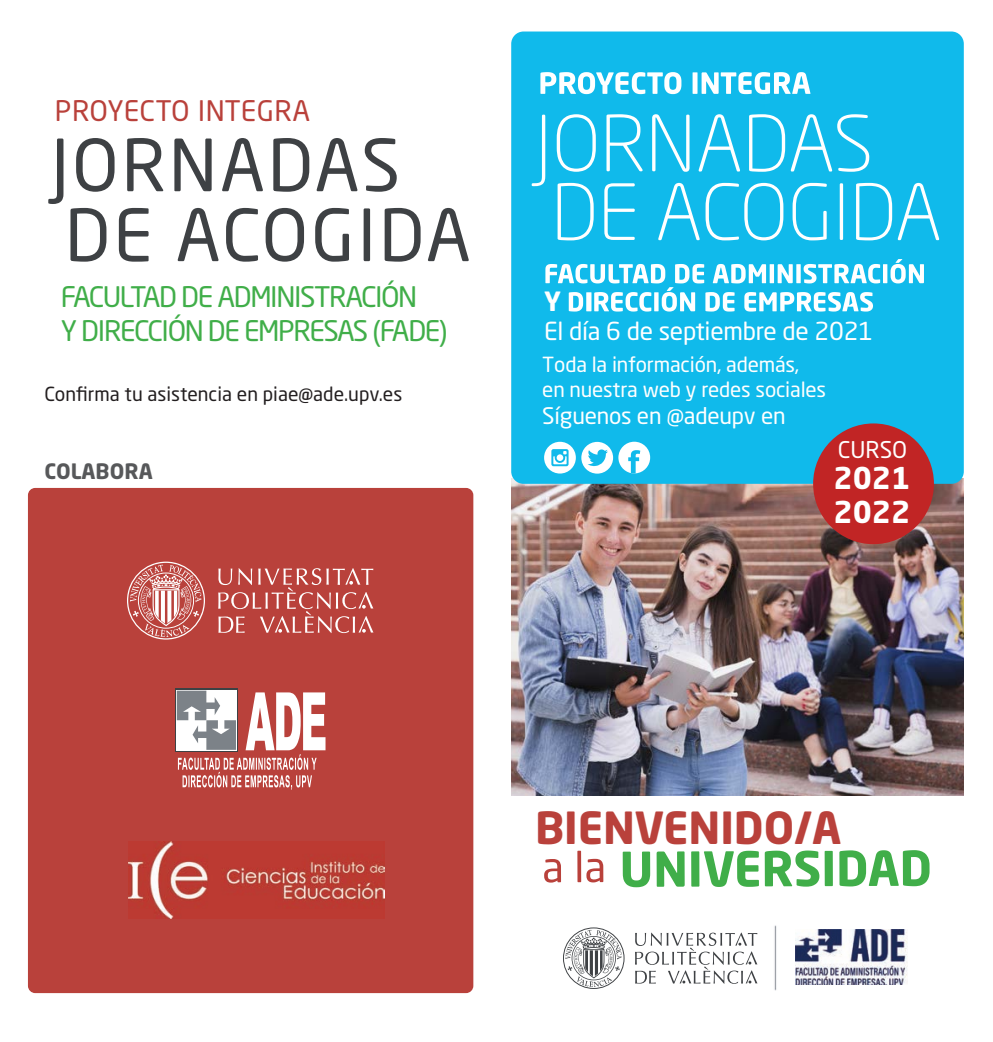
<style>
.page{position:relative;width:993px;height:1042px;background:#fff}
.page>*{position:absolute;margin:0;border:0;box-sizing:border-box;transform-origin:0 0}
.t1{font:70.88px/69.8px "Neo Sans Pro";letter-spacing:.04em;color:#3e4144}
.t2{font:700 43.75px "Neo Sans Pro";color:#b9413b}
.t3{font:700 29.75px/34.1px "Neo Sans Pro";color:#fff}
.t4{font:28px/33.6px "Neo Sans Pro";letter-spacing:-.05em;color:#40ae49}
.t5{font:28px "Neo Sans Pro";letter-spacing:.02em;color:#b9413b}
.t6{font:700 26.25px "Neo Sans Pro";color:#fff}
.t7{font:24.5px "Neo Sans Pro";letter-spacing:-.01em;color:#fff}
.t8{font:22.75px "Neo Sans Pro";color:#fff}
.t9{font:22.57px "Neo Sans Pro";letter-spacing:-.01em;color:#fff}
.t10{font:700 21px "Neo Sans Pro";color:#57585a}
.t11{font:20.65px/24.7px "Neo Sans Pro";letter-spacing:-.01em;color:#fff}
.t12{font:19.25px "Neo Sans Pro";color:#231f20}
</style>
<div class="page">
<div style="left:28px;top:488px;width:445px;height:505px;background:#b9413b;border-radius:7px"></div>
<img style="left:511px;top:478px;width:452px;height:317px">
<div style="left:511px;top:32px;width:452px;height:452px;background:#10baeb;border-radius:12px"></div>
<svg style="left:531px;top:115px;width:14px;height:71px"></svg>
<svg style="left:556px;top:114px;width:39px;height:58px"></svg>
<svg style="left:606px;top:114px;width:36px;height:57px"></svg>
<svg style="left:652px;top:114px;width:37px;height:58px"></svg>
<svg style="left:698px;top:114px;width:41px;height:57px"></svg>
<svg style="left:749px;top:114px;width:35px;height:58px"></svg>
<svg style="left:790px;top:114px;width:79px;height:58px"></svg>
<svg style="left:557px;top:183px;width:36px;height:57px"></svg>
<svg style="left:604px;top:183px;width:30px;height:57px"></svg>
<svg style="left:658px;top:183px;width:41px;height:57px"></svg>
<svg style="left:705px;top:183px;width:33px;height:57px"></svg>
<svg style="left:744px;top:183px;width:39px;height:57px"></svg>
<svg style="left:792px;top:183px;width:34px;height:57px"></svg>
<svg style="left:839px;top:183px;width:3px;height:57px"></svg>
<svg style="left:856px;top:183px;width:35px;height:57px"></svg>
<svg style="left:897px;top:183px;width:41px;height:57px"></svg>
<svg style="left:545px;top:259px;width:378px;height:52px"></svg>
<svg style="left:540px;top:72px;width:141px;height:22px"></svg>
<svg style="left:692px;top:72px;width:118px;height:22px"></svg>
<svg style="left:563px;top:927px;width:194px;height:62px"></svg>
<svg style="left:544px;top:859px;width:17px;height:23px"></svg>
<svg style="left:577px;top:851px;width:26px;height:31px"></svg>
<svg style="left:622px;top:851px;width:28px;height:36px"></svg>
<svg style="left:656px;top:851px;width:28px;height:36px"></svg>
<svg style="left:691px;top:851px;width:67px;height:36px"></svg>
<svg style="left:764px;top:850px;width:68px;height:36px"></svg>
<svg style="left:839px;top:850px;width:90px;height:36px"></svg>
<svg style="left:175px;top:688px;width:63px;height:64px"></svg>
<svg style="left:177px;top:690px;width:148px;height:100px"></svg>
<div style="left:812px;top:423px;width:121px;height:121px;background:#c12525;border-radius:50%"></div>
<img style="left:774px;top:925px;width:3px;height:66px">
<svg style="left:127px;top:561px;width:246px;height:78px"></svg>
<img style="left:128px;top:841px;width:256px;height:77px">
<img style="left:795px;top:930px;width:112px;height:55px">
<svg style="left:618px;top:442px;width:32px;height:31px"></svg>
<div style="left:581px;top:442px;width:32px;height:32px;background:#fff;border-radius:50%"></div>
<svg style="left:588px;top:449px;width:19px;height:17px"></svg>
<div style="left:544px;top:442px;width:31px;height:31px;background:#fff;border-radius:50%"></div>
<svg style="left:551px;top:449px;width:17px;height:17px"></svg>
<h3 class="t5" style="left:55px;top:93px;width:257px">PROYECTO INTEGRA</h3>
<h1 class="t1" style="left:51px;top:129px;width:421px">JORNADAS<br>DE ACOGIDA</h1>
<h3 class="t4" style="left:61px;top:279px;width:388px">FACULTAD DE ADMINISTRACIÓN<br>Y DIRECCIÓN DE EMPRESAS (FADE)</h3>
<p class="t6" style="left:544px;top:285px;width:18px">Y</p>
<p class="t7" style="left:544px;top:316px;width:330px">El día 6 de septiembre de 2021</p>
<p class="t12" style="left:45px;top:382px;width:359px">Confirma tu asistencia en piae@ade.upv.es</p>
<p class="t10" style="left:45px;top:458px;width:110px">COLABORA</p>
<p class="t11" style="left:542px;top:352px;width:285px">Toda la información, además, en nuestra web y redes sociales</p>
<p class="t9" style="left:542px;top:402px;width:245px">Síguenos en @adeupv en</p>
<p class="t8" style="left:837px;top:435px;width:71px">CURSO</p>
<h3 class="t3" style="left:833px;top:460px;width:78px">2021<br>2022</h3>
<h2 class="t2" style="left:535px;top:799px;width:308px">BIENVENIDO/A</h2>
</div>
